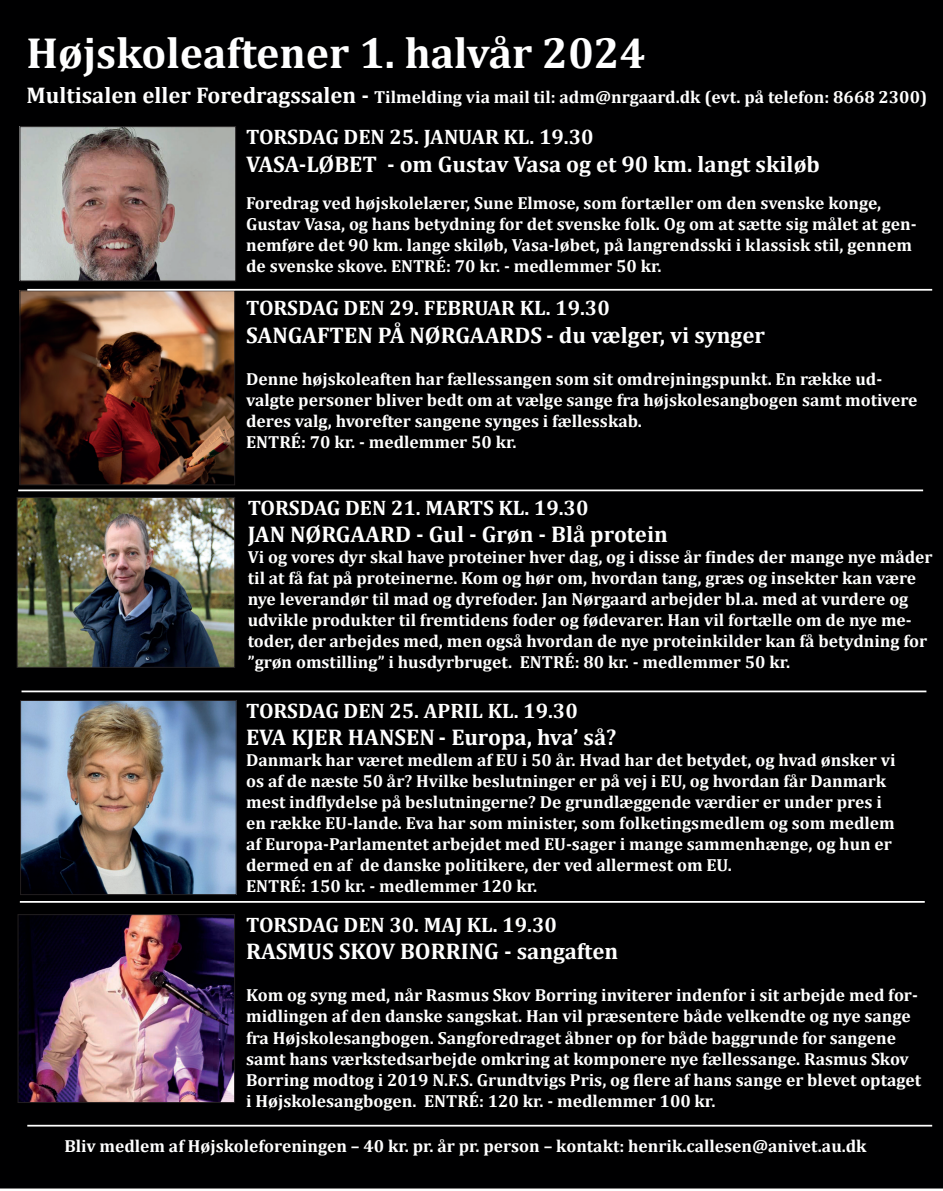
<style>
.page{position:relative;width:943px;height:1191px;background:#fff}
.page>*{position:absolute;margin:0;border:0;box-sizing:border-box;transform-origin:0 0}
.t1{font:700 43.75px "Cambria";color:#fff}
.t2{font:700 22.75px "Cambria";color:#fff}
.t3{font:700 21px "Cambria";color:#fff}
.t4{font:700 17.5px/21px "Cambria";color:#fff}
.s1{font-size:22.75px}
</style>
<div class="page">
<div style="left:0;top:0;width:943px;height:1188px;background:#000001"></div>
<div style="left:246px;top:298px;width:677px;height:154px;background:#000001"></div>
<div style="left:246px;top:126px;width:677px;height:155px;background:#000001"></div>
<hr style="left:27px;top:1124px;width:905px;height:2px;background:#fff">
<img style="left:22px;top:293px;width:211px;height:190px">
<div style="left:20px;top:291px;width:215px;height:194px;border:1px solid #231f20"></div>
<img style="left:22px;top:128px;width:212px;height:151px">
<div style="left:20px;top:126px;width:216px;height:155px;border:1px solid #231f20"></div>
<div style="left:64px;top:1138px;width:814px;height:30px;background:#000001"></div>
<img style="left:19px;top:499px;width:214px;height:166px">
<div style="left:17px;top:497px;width:218px;height:170px;border:1px solid #231f20"></div>
<img style="left:20px;top:916px;width:213px;height:184px">
<div style="left:18px;top:914px;width:217px;height:188px;border:1px solid #231f20"></div>
<div style="left:246px;top:700px;width:653px;height:194px;background:#000001"></div>
<div style="left:248px;top:497px;width:692px;height:185px;background:#000001"></div>
<img style="left:22px;top:702px;width:212px;height:190px">
<div style="left:20px;top:700px;width:216px;height:194px;border:1px solid #231f20"></div>
<hr style="left:27px;top:289px;width:905px;height:2px;background:#fff">
<hr style="left:18px;top:489px;width:905px;height:2px;background:#fff">
<hr style="left:20px;top:901px;width:904px;height:1px;background:#fff">
<div style="left:246px;top:914px;width:677px;height:209px;background:#000001"></div>
<hr style="left:22px;top:690px;width:904px;height:2px;background:#fff">
<h1 class="t1" style="left:27px;top:22px;width:620px">Højskoleaftener 1. halvår 2024</h1>
<p class="t4" style="left:27px;top:86px;width:902px"><span class="s1">Multisalen eller Foredragssalen -</span> Tilmelding via mail til: adm@nrgaard.dk (evt. på telefon: 8668 2300)</p>
<p class="t3" style="left:246px;top:122px;width:349px">TORSDAG DEN 25. JANUAR KL. 19.30</p>
<h2 class="t2" style="left:246px;top:148px;width:575px">VASA-LØBET - om Gustav Vasa og et 90 km. langt skiløb</h2>
<p class="t4" style="left:246px;top:192px;width:672px">Foredrag ved højskolelærer, Sune Elmose, som fortæller om den svenske konge, Gustav Vasa, og hans betydning for det svenske folk. Og om at sætte sig målet at gen&shy;nemføre det 90 km. lange skiløb, Vasa-løbet, på langrendsski i klassisk stil, gennem de svenske skove. ENTRÉ: 70 kr. - medlemmer 50 kr.</p>
<p class="t3" style="left:246px;top:293px;width:365px">TORSDAG DEN 29. FEBRUAR KL. 19.30</p>
<h2 class="t2" style="left:246px;top:319px;width:520px">SANGAFTEN PÅ NØRGAARDS - du vælger, vi synger</h2>
<p class="t4" style="left:246px;top:368px;width:673px">Denne højskoleaften har fællessangen som sit omdrejningspunkt. En række ud&shy;valgte personer bliver bedt om at vælge sange fra højskolesangbogen samt motivere deres valg, hvorefter sangene synges i fællesskab.<br>ENTRÉ: 70 kr. - medlemmer 50 kr.</p>
<p class="t3" style="left:248px;top:493px;width:342px">TORSDAG DEN 21. MARTS KL. 19.30</p>
<h2 class="t2" style="left:248px;top:518px;width:421px">JAN NØRGAARD - Gul - Grøn - Blå protein</h2>
<p class="t4" style="left:248px;top:546px;width:686px">Vi og vores dyr skal have proteiner hver dag, og i disse år findes der mange nye måder til at få fat på proteinerne. Kom og hør om, hvordan tang, græs og insekter kan være nye leverandør til mad og dyrefoder. Jan Nørgaard arbejder bl.a. med at vurdere og udvikle produkter til fremtidens foder og fødevarer. Han vil fortælle om de nye me&shy;toder, der arbejdes med, men også hvordan de nye proteinkilder kan få betydning for ”grøn omstilling” i husdyrbruget. ENTRÉ: 80 kr. - medlemmer 50 kr.</p>
<p class="t3" style="left:246px;top:696px;width:333px">TORSDAG DEN 25. APRIL KL. 19.30</p>
<h2 class="t2" style="left:246px;top:721px;width:372px">EVA KJER HANSEN - Europa, hva’ så?</h2>
<p class="t4" style="left:246px;top:749px;width:651px">Danmark har været medlem af EU i 50 år. Hvad har det betydet, og hvad ønsker vi os af de næste 50 år? Hvilke beslutninger er på vej i EU, og hvordan får Danmark mest indflydelse på beslutningerne? De grundlæggende værdier er under pres i en række EU-lande. Eva har som minister, som folketingsmedlem og som medlem af Europa-Parlamentet arbejdet med EU-sager i mange sammenhænge, og hun er dermed en af de danske politikere, der ved allermest om EU.<br>ENTRÉ: 150 kr. - medlemmer 120 kr.</p>
<p class="t3" style="left:246px;top:910px;width:312px">TORSDAG DEN 30. MAJ KL. 19.30</p>
<h2 class="t2" style="left:246px;top:935px;width:373px">RASMUS SKOV BORRING - sangaften</h2>
<p class="t4" style="left:246px;top:984px;width:676px">Kom og syng med, når Rasmus Skov Borring inviterer indenfor i sit arbejde med for&shy;midlingen af den danske sangskat. Han vil præsentere både velkendte og nye sange fra Højskolesangbogen. Sangforedraget åbner op for både baggrunde for sangene samt hans værkstedsarbejde omkring at komponere nye fællessange. Rasmus Skov Borring modtog i 2019 N.F.S. Grundtvigs Pris, og flere af hans sange er blevet optaget i Højskolesangbogen. ENTRÉ: 120 kr. - medlemmer 100 kr.</p>
<p class="t4" style="left:64px;top:1134px;width:803px">Bliv medlem af Højskoleforeningen – 40 kr. pr. år pr. person – kontakt: henrik.callesen@anivet.au.dk</p>
</div>
